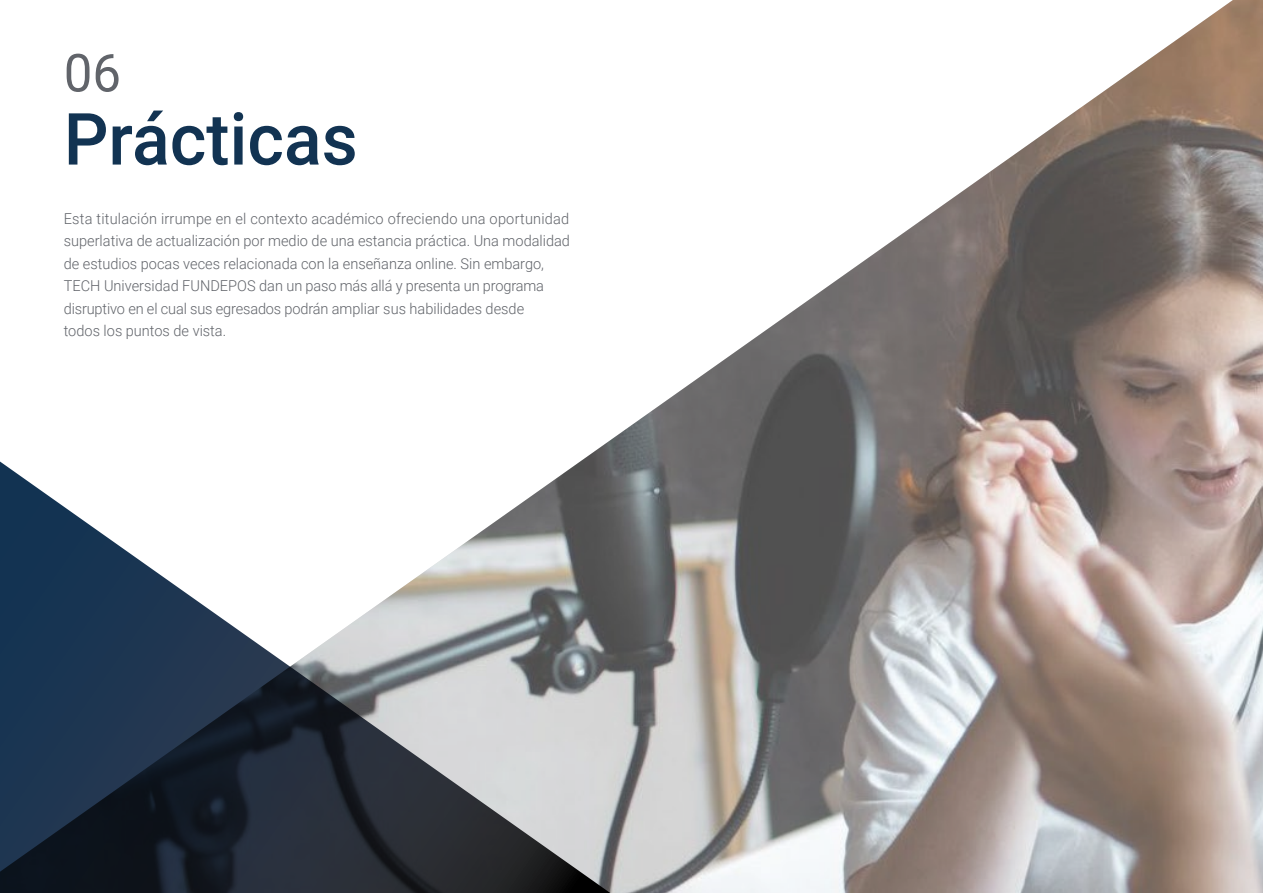
<style>
.page{position:relative;width:1263px;height:893px;background:#fff}
.page>*{position:absolute;margin:0;border:0;box-sizing:border-box;transform-origin:0 0}
.t1{font:500 72px "Roboto";color:#123352}
.t2{font:52.5px "Roboto";color:#61646a}
.t3{font:300 15px/22.5px "Roboto";color:#61646a}
</style>
<div class="page">
<img style="left:602px;top:0;width:661px;height:893px">
<svg style="left:0;top:446px;width:640px;height:447px"></svg>
<h2 class="t2" style="left:64px;top:36px;width:59px">06</h2>
<h1 class="t1" style="left:64px;top:89px;width:295px">Prácticas</h1>
<p class="t3" style="left:64px;top:207px;width:508px">Esta titulación irrumpe en el contexto académico ofreciendo una oportunidad superlativa de actualización por medio de una estancia práctica. Una modalidad de estudios pocas veces relacionada con la enseñanza online. Sin embargo, TECH Universidad FUNDEPOS dan un paso más allá y presenta un programa disruptivo en el cual sus egresados podrán ampliar sus habilidades desde<br>todos los puntos de vista.</p>
</div>
